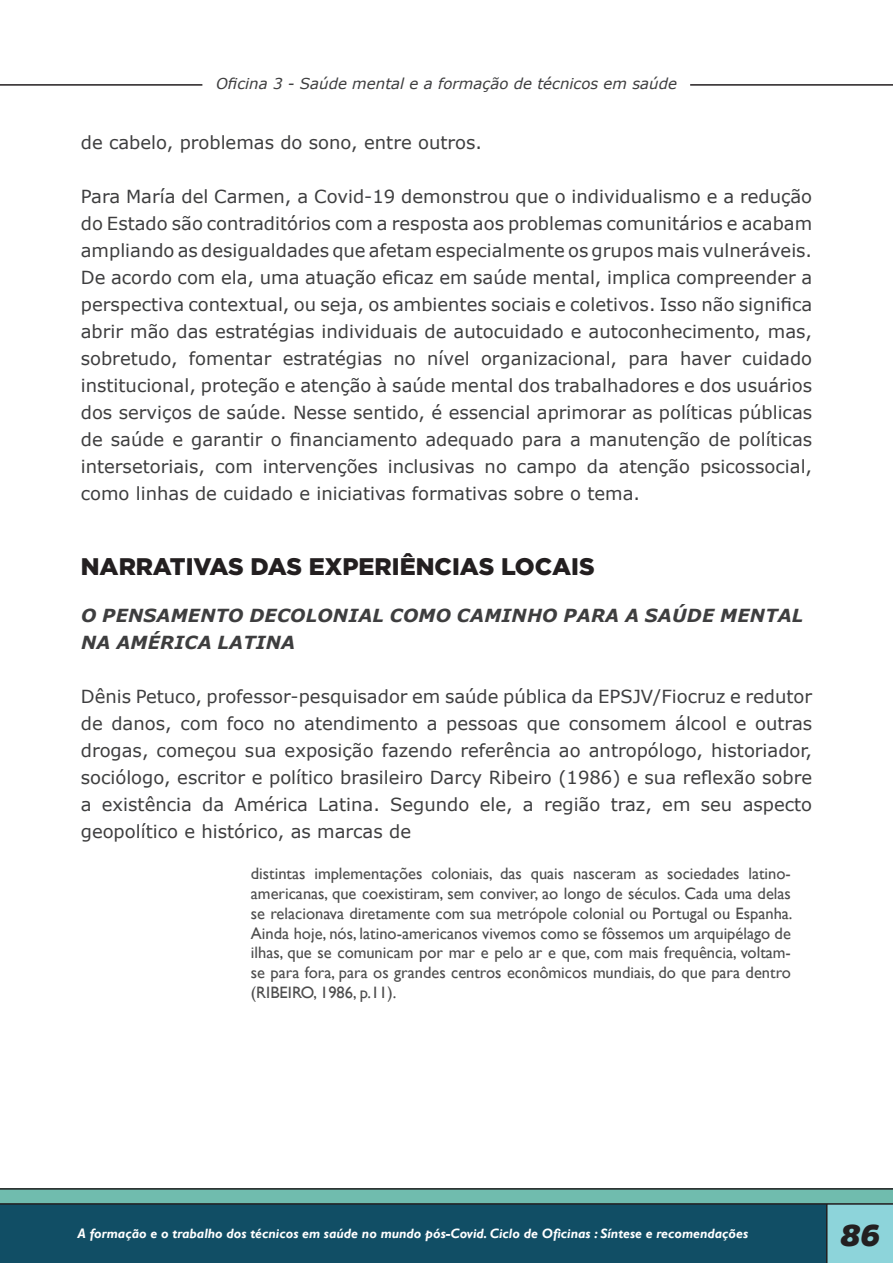
<style>
.page{position:relative;width:893px;height:1263px;background:#fff}
.page>*{position:absolute;margin:0;border:0;box-sizing:border-box;transform-origin:0 0}
.t1{font:italic 900 30px "Amsi Pro";color:#231f20}
.Título{font:900 24px "Gotham";color:#231f20}
.Paragraph_Style_1{font:18px/27px "Verdana";color:#3e3e3f;text-align:justify}
.texto_corrido{font:italic 700 18px/27px "Verdana";letter-spacing:.01em;color:#3e3e3f}
.citação{font:16.5px/19.8px "Gill Sans";color:#4d4d4d;text-align:justify}
._2_parágrafo{font:italic 15px "Verdana";color:#3e3e3f}
.t2{font:italic 700 13.5px "Gill Sans";color:#fff}
</style>
<div class="page">
<svg style="left:0;top:1188px;width:893px;height:75px;background:#2a6776"></svg>
<svg style="left:0;top:84px;width:893px;height:2px"></svg>
<p class="_2_parágrafo" style="left:216px;top:73px;width:462px">Oficina 3 - Saúde mental e a formação de técnicos em saúde</p>
<p class="Paragraph_Style_1" style="left:81px;top:129px;width:403px">de cabelo, problemas do sono, entre outros.</p>
<p class="Paragraph_Style_1" style="left:81px;top:183px;width:733px">Para María del Carmen, a Covid-19 demonstrou que o individualismo e a redução do Estado são contraditórios com a resposta aos problemas comunitários e acabam ampliando as desigualdades que afetam especialmente os grupos mais vulneráveis.<br>De acordo com ela, uma atuação eficaz em saúde mental, implica compreender a perspectiva contextual, ou seja, os ambientes sociais e coletivos. Isso não significa abrir mão das estratégias individuais de autocuidado e autoconhecimento, mas, sobretudo, fomentar estratégias no nível organizacional, para haver cuidado institucional, proteção e atenção à saúde mental dos trabalhadores e dos usuários dos serviços de saúde. Nesse sentido, é essencial aprimorar as políticas públicas de saúde e garantir o financiamento adequado para a manutenção de políticas intersetoriais, com intervenções inclusivas no campo da atenção psicossocial, como linhas de cuidado e iniciativas formativas sobre o tema.</p>
<p class="Título" style="left:81px;top:553px;width:515px">NARRATIVAS DAS EXPERIÊNCIAS LOCAIS</p>
<p class="texto_corrido" style="left:81px;top:602px;width:724px">O PENSAMENTO DECOLONIAL COMO CAMINHO PARA A SAÚDE MENTAL<br>NA AMÉRICA LATINA</p>
<p class="Paragraph_Style_1" style="left:81px;top:683px;width:733px">Dênis Petuco, professor-pesquisador em saúde pública da EPSJV/Fiocruz e redutor de danos, com foco no atendimento a pessoas que consomem álcool e outras drogas, começou sua exposição fazendo referência ao antropólogo, historiador, sociólogo, escritor e político brasileiro Darcy Ribeiro (1986) e sua reflexão sobre a existência da América Latina. Segundo ele, a região traz, em seu aspecto geopolítico e histórico, as marcas de</p>
<p class="citação" style="left:251px;top:864px;width:543px">distintas implementações coloniais, das quais nasceram as sociedades latino&shy;americanas, que coexistiram, sem conviver, ao longo de séculos. Cada uma delas se relacionava diretamente com sua metrópole colonial ou Portugal ou Espanha.<br>Ainda hoje, nós, latino-americanos vivemos como se fôssemos um arquipélago de ilhas, que se comunicam por mar e pelo ar e que, com mais frequência, voltam&shy;se para fora, para os grandes centros econômicos mundiais, do que para dentro (RIBEIRO, 1986, p.11).</p>
<p class="t2" style="left:78px;top:1225px;width:672px">A formação e o trabalho dos técnicos em saúde no mundo pós-Covid. Ciclo de Oficinas : Síntese e recomendações</p>
<h1 class="t1" style="left:840px;top:1214px;width:41px">86</h1>
</div>
